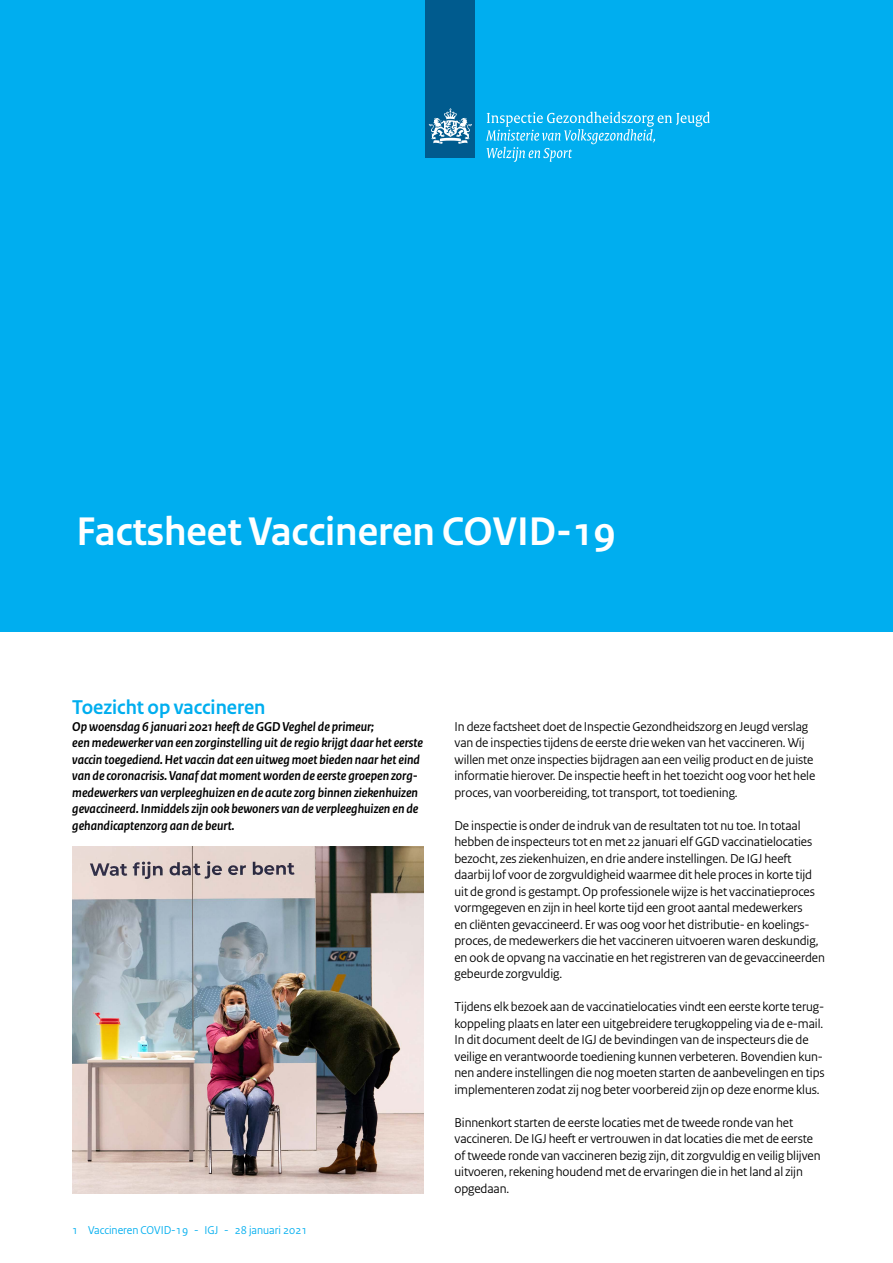
<style>
.page{position:relative;width:893px;height:1263px;background:#fff}
.page>*{position:absolute;margin:0;border:0;box-sizing:border-box;transform-origin:0 0}
.t1{font:700 42px "Rijksoverheid Sans";color:#fff}
.t2{font:700 21px "Rijksoverheid Sans Heading";color:#00aeef}
.t3{font:13.5px/16.5px "Rijksoverheid Sans Heading";letter-spacing:-.005em;color:#000}
.t4{font:italic 700 13.5px/16.5px "Rijksoverheid Sans Heading";color:#000}
.t5{font:12px "Rijksoverheid Sans";color:#00aeef}
</style>
<div class="page">
<div style="left:0;top:0;width:893px;height:631px;background:#00aeef"></div>
<div style="left:425px;top:0;width:50px;height:158px;background:#005b8e"></div>
<svg style="left:429px;top:108px;width:43px;height:36px"></svg>
<svg style="left:486px;top:112px;width:224px;height:50px"></svg>
<img style="left:72px;top:846px;width:352px;height:348px">
<h1 class="t1" style="left:77px;top:508px;width:540px">Factsheet Vaccineren COVID-19</h1>
<h2 class="t2" style="left:72px;top:695px;width:195px">Toezicht op vaccineren</h2>
<p class="t4" style="left:72px;top:718px;width:352px">Op woensdag 6 januari 2021 heeft de GGD Veghel de primeur;<br>een medewerker van een zorginstelling uit de regio krijgt daar het eerste vaccin toegediend. Het vaccin dat een uitweg moet bieden naar het eind van de coronacrisis. Vanaf dat moment worden de eerste groepen zorg&shy;medewerkers van verpleeghuizen en de acute zorg binnen ziekenhuizen gevaccineerd. Inmiddels zijn ook bewoners van de verpleeghuizen en de gehandicaptenzorg aan de beurt.</p>
<p class="t3" style="left:454px;top:718px;width:362px">In deze factsheet doet de Inspectie Gezondheidszorg en Jeugd verslag van de inspecties tijdens de eerste drie weken van het vaccineren. Wij willen met onze inspecties bijdragen aan een veilig product en de juiste informatie hierover. De inspectie heeft in het toezicht oog voor het hele proces, van voorbereiding, tot transport, tot toediening.</p>
<p class="t3" style="left:454px;top:817px;width:372px">De inspectie is onder de indruk van de resultaten tot nu toe. In totaal hebben de inspecteurs tot en met 22 januari elf GGD vaccinatielocaties bezocht, zes ziekenhuizen, en drie andere instellingen. De IGJ heeft daarbij lof voor de zorgvuldigheid waarmee dit hele proces in korte tijd uit de grond is gestampt. Op professionele wijze is het vaccinatieproces vormgegeven en zijn in heel korte tijd een groot aantal medewerkers<br>en cliënten gevaccineerd. Er was oog voor het distributie- en koelings&shy;proces, de medewerkers die het vaccineren uitvoeren waren deskundig, en ook de opvang na vaccinatie en het registreren van de gevaccineerden gebeurde zorgvuldig.</p>
<p class="t3" style="left:454px;top:998px;width:372px">Tijdens elk bezoek aan de vaccinatielocaties vindt een eerste korte terug&shy;koppeling plaats en later een uitgebreidere terugkoppeling via de e-mail.<br>In dit document deelt de IGJ de bevindingen van de inspecteurs die de veilige en verantwoorde toediening kunnen verbeteren. Bovendien kun&shy;nen andere instellingen die nog moeten starten de aanbevelingen en tips implementeren zodat zij nog beter voorbereid zijn op deze enorme klus.</p>
<p class="t3" style="left:454px;top:1114px;width:368px">Binnenkort starten de eerste locaties met de tweede ronde van het vaccineren. De IGJ heeft er vertrouwen in dat locaties die met de eerste of tweede ronde van vaccineren bezig zijn, dit zorgvuldig en veilig blijven uitvoeren, rekening houdend met de ervaringen die in het land al zijn opgedaan.</p>
<p class="t5" style="left:72px;top:1223px;width:237px">1 Vaccineren COVID-19 - IGJ - 28 januari 2021</p>
</div>
